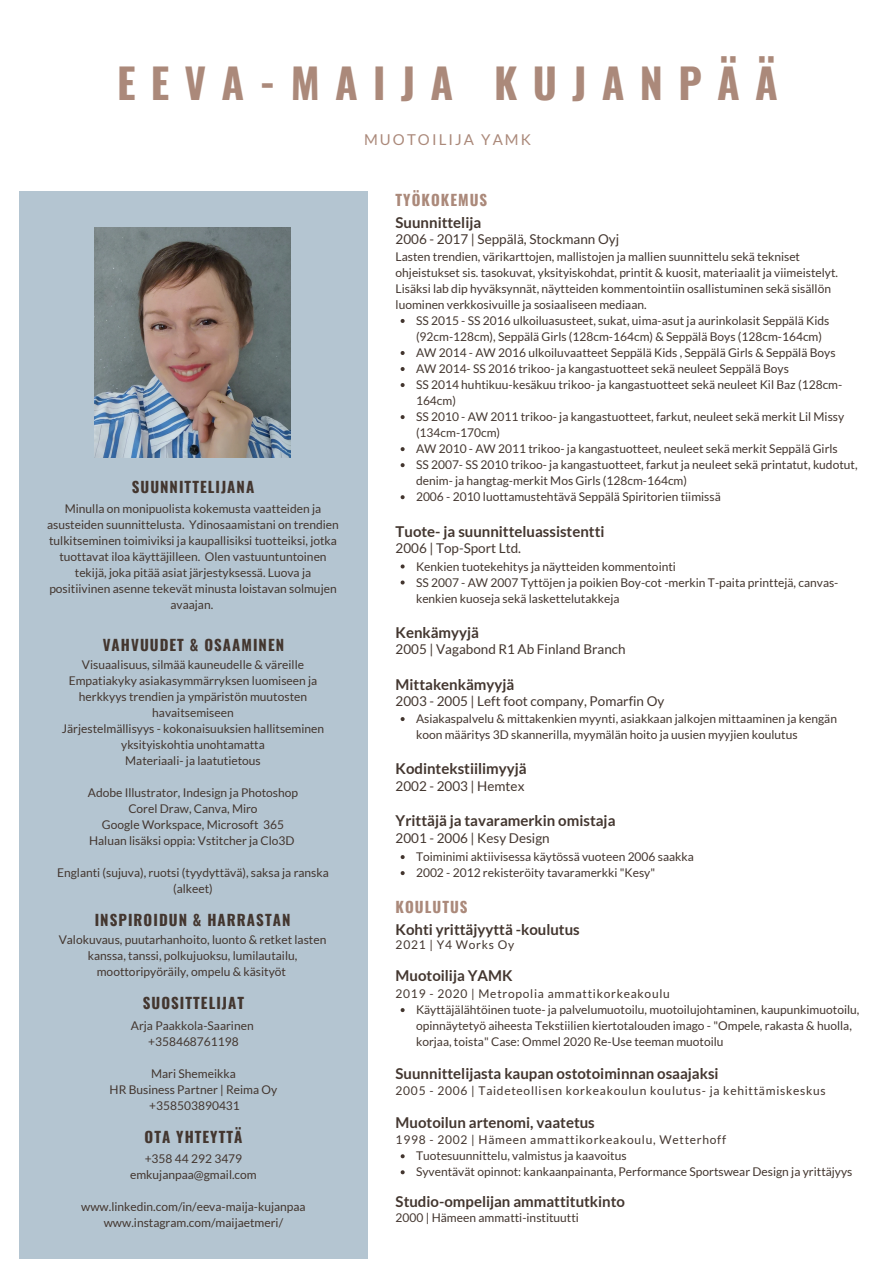
<style>
.page{position:relative;width:894px;height:1264px;background:#fff}
.page>*{position:absolute;margin:0;border:0;box-sizing:border-box;transform-origin:0 0}
.t1{font:700 41.25px "Oswald";letter-spacing:.37em;color:#ab897a}
.t2{font:700 15px "Lato";color:#43362f}
.t3{font:700 15px "Oswald";letter-spacing:.07em;color:#43362f}
.t4{font:700 15px "Oswald";letter-spacing:.07em;color:#ab897a}
.t5{font:15px "Lato";letter-spacing:.14em;color:#ab897a}
.t6{font:13.5px "Lato";color:#43362f}
.t7{font:12px/16px "Lato";color:#43362f;text-align:center}
.t8{font:12px "Lato";letter-spacing:.06em;color:#43362f}
</style>
<div class="page">
<div style="left:19px;top:191px;width:348px;height:1067px;background:#b4c5d1"></div>
<img style="left:94px;top:228px;width:196px;height:229px">
<svg style="left:400px;top:319px;width:4px;height:4px"></svg>
<svg style="left:400px;top:351px;width:4px;height:4px"></svg>
<svg style="left:400px;top:367px;width:4px;height:4px"></svg>
<svg style="left:400px;top:383px;width:4px;height:4px"></svg>
<svg style="left:400px;top:415px;width:4px;height:4px"></svg>
<svg style="left:400px;top:447px;width:4px;height:4px"></svg>
<svg style="left:400px;top:463px;width:4px;height:4px"></svg>
<svg style="left:400px;top:495px;width:4px;height:4px"></svg>
<svg style="left:400px;top:564px;width:4px;height:4px"></svg>
<svg style="left:400px;top:580px;width:4px;height:4px"></svg>
<svg style="left:400px;top:717px;width:4px;height:4px"></svg>
<svg style="left:400px;top:855px;width:4px;height:4px"></svg>
<svg style="left:400px;top:871px;width:4px;height:4px"></svg>
<svg style="left:400px;top:1008px;width:4px;height:4px"></svg>
<svg style="left:400px;top:1154px;width:4px;height:4px"></svg>
<svg style="left:400px;top:1170px;width:4px;height:4px"></svg>
<h1 class="t1" style="left:117px;top:51px;width:662px">EEVA-MAIJA KUJANPÄÄ</h1>
<p class="t5" style="left:364px;top:130px;width:168px">MUOTOILIJA YAMK</p>
<p class="t4" style="left:395px;top:188px;width:93px">TYÖKOKEMUS</p>
<p class="t2" style="left:395px;top:213px;width:87px">Suunnittelija</p>
<p class="t6" style="left:395px;top:230px;width:225px">2006 - 2017 | Seppälä, Stockmann Oyj</p>
<p class="t3" style="left:132px;top:475px;width:124px">SUUNNITTELIJANA</p>
<p class="t7" style="left:47px;top:500px;width:293px">Minulla on monipuolista kokemusta vaatteiden ja asusteiden suunnittelusta. Ydinosaamistani on trendien tulkitseminen toimiviksi ja kaupallisiksi tuotteiksi, jotka tuottavat iloa käyttäjilleen. Olen vastuuntuntoinen tekijä, joka pitää asiat järjestyksessä. Luova ja positiivinen asenne tekevät minusta loistavan solmujen avaajan.</p>
<p class="t3" style="left:103px;top:633px;width:183px">VAHVUUDET &amp; OSAAMINEN</p>
<p class="t7" style="left:62px;top:656px;width:264px">Visuaalisuus, silmää kauneudelle &amp; väreille Empatiakyky asiakasymmärryksen luomiseen ja herkkyys trendien ja ympäristön muutosten havaitsemiseen<br>Järjestelmällisyys - kokonaisuuksien hallitseminen yksityiskohtia unohtamatta<br>Materiaali- ja laatutietous</p>
<p class="t7" style="left:88px;top:784px;width:212px">Adobe Illustrator, Indesign ja Photoshop Corel Draw, Canva, Miro<br>Google Workspace, Microsoft 365<br>Haluan lisäksi oppia: Vstitcher ja Clo3D</p>
<p class="t7" style="left:57px;top:864px;width:273px">Englanti (sujuva), ruotsi (tyydyttävä), saksa ja ranska (alkeet)</p>
<p class="t3" style="left:95px;top:908px;width:197px">INSPIROIDUN &amp; HARRASTAN</p>
<p class="t7" style="left:59px;top:931px;width:269px">Valokuvaus, puutarhanhoito, luonto &amp; retket lasten kanssa, tanssi, polkujuoksu, lumilautailu, moottoripyöräily, ompelu &amp; käsityöt</p>
<p class="t3" style="left:143px;top:990px;width:103px">SUOSITTELIJAT</p>
<p class="t7" style="left:131px;top:1017px;width:124px">Arja Paakkola-Saarinen +358468761198</p>
<p class="t7" style="left:110px;top:1065px;width:169px">Mari Shemeikka<br>HR Business Partner | Reima Oy +358503890431</p>
<p class="t3" style="left:144px;top:1125px;width:99px">OTA YHTEYTTÄ</p>
<p class="t7" style="left:130px;top:1150px;width:128px">+358 44 292 3479 emkujanpaa@gmail.com</p>
<p class="t7" style="left:81px;top:1198px;width:226px">www.linkedin.com/in/eeva-maija-kujanpaa www.instagram.com/maijaetmeri/</p>
<p class="t7" style="left:395px;top:248px;width:444px;text-align:left">Lasten trendien, värikarttojen, mallistojen ja mallien suunnittelu sekä tekniset ohjeistukset sis. tasokuvat, yksityiskohdat, printit &amp; kuosit, materiaalit ja viimeistelyt.<br>Lisäksi lab dip hyväksynnät, näytteiden kommentointiin osallistuminen sekä sisällön luominen verkkosivuille ja sosiaaliseen mediaan.</p>
<p class="t7" style="left:416px;top:312px;width:443px;text-align:left">SS 2015 - SS 2016 ulkoiluasusteet, sukat, uima-asut ja aurinkolasit Seppälä Kids (92cm-128cm), Seppälä Girls (128cm-164cm) &amp; Seppälä Boys (128cm-164cm)<br>AW 2014 - AW 2016 ulkoiluvaatteet Seppälä Kids , Seppälä Girls &amp; Seppälä Boys AW 2014- SS 2016 trikoo- ja kangastuotteet sekä neuleet Seppälä Boys<br>SS 2014 huhtikuu-kesäkuu trikoo- ja kangastuotteet sekä neuleet Kil Baz (128cm-164cm)<br>SS 2010 - AW 2011 trikoo- ja kangastuotteet, farkut, neuleet sekä merkit Lil Missy (134cm-170cm)<br>AW 2010 - AW 2011 trikoo- ja kangastuotteet, neuleet sekä merkit Seppälä Girls<br>SS 2007- SS 2010 trikoo- ja kangastuotteet, farkut ja neuleet sekä printatut, kudotut, denim- ja hangtag-merkit Mos Girls (128cm-164cm)<br>2006 - 2010 luottamustehtävä Seppälä Spiritorien tiimissä</p>
<p class="t2" style="left:395px;top:522px;width:210px">Tuote- ja suunnitteluassistentti</p>
<p class="t7" style="left:416px;top:558px;width:424px;text-align:left">Kenkien tuotekehitys ja näytteiden kommentointi<br>SS 2007 - AW 2007 Tyttöjen ja poikien Boy-cot -merkin T-paita printtejä, canvas&shy;kenkien kuoseja sekä laskettelutakkeja</p>
<p class="t6" style="left:395px;top:540px;width:127px">2006 | Top-Sport Ltd.</p>
<p class="t2" style="left:395px;top:623px;width:85px">Kenkämyyjä</p>
<p class="t6" style="left:395px;top:640px;width:231px">2005 | Vagabond R1 Ab Finland Branch</p>
<p class="t2" style="left:395px;top:674px;width:120px">Mittakenkämyyjä</p>
<p class="t7" style="left:416px;top:710px;width:422px;text-align:left">Asiakaspalvelu &amp; mittakenkien myynti, asiakkaan jalkojen mittaaminen ja kengän koon määritys 3D skannerilla, myymälän hoito ja uusien myyjien koulutus</p>
<p class="t6" style="left:395px;top:692px;width:270px">2003 - 2005 | Left foot company, Pomarfin Oy</p>
<p class="t2" style="left:395px;top:759px;width:132px">Kodintekstiilimyyjä</p>
<p class="t6" style="left:395px;top:777px;width:130px">2002 - 2003 | Hemtex</p>
<p class="t2" style="left:395px;top:811px;width:221px">Yrittäjä ja tavaramerkin omistaja</p>
<p class="t6" style="left:395px;top:829px;width:156px">2001 - 2006 | Kesy Design</p>
<p class="t7" style="left:416px;top:848px;width:279px;text-align:left">Toiminimi aktiivisessa käytössä vuoteen 2006 saakka<br>2002 - 2012 rekisteröity tavaramerkki "Kesy"</p>
<p class="t4" style="left:395px;top:895px;width:73px">KOULUTUS</p>
<p class="t2" style="left:395px;top:920px;width:185px">Kohti yrittäjyyttä -koulutus</p>
<p class="t8" style="left:395px;top:937px;width:120px">2021 | Y4 Works Oy</p>
<p class="t2" style="left:395px;top:966px;width:118px">Muotoilija YAMK</p>
<p class="t8" style="left:395px;top:986px;width:276px">2019 - 2020 | Metropolia ammattikorkeakoulu</p>
<p class="t7" style="left:416px;top:1001px;width:445px;text-align:left">Käyttäjälähtöinen tuote- ja palvelumuotoilu, muotoilujohtaminen, kaupunkimuotoilu, opinnäytetyö aiheesta Tekstiilien kiertotalouden imago - "Ompele, rakasta &amp; huolla, korjaa, toista" Case: Ommel 2020 Re-Use teeman muotoilu</p>
<p class="t2" style="left:395px;top:1064px;width:324px">Suunnittelijasta kaupan ostotoiminnan osaajaksi</p>
<p class="t8" style="left:395px;top:1082px;width:431px">2005 - 2006 | Taideteollisen korkeakoulun koulutus- ja kehittämiskeskus</p>
<p class="t2" style="left:395px;top:1112px;width:201px">Muotoilun artenomi, vaatetus</p>
<p class="t8" style="left:395px;top:1132px;width:332px">1998 - 2002 | Hämeen ammattikorkeakoulu, Wetterhoff</p>
<p class="t7" style="left:416px;top:1147px;width:438px;text-align:left">Tuotesuunnittelu, valmistus ja kaavoitus<br>Syventävät opinnot: kankaanpainanta, Performance Sportswear Design ja yrittäjyys</p>
<p class="t2" style="left:395px;top:1191px;width:231px">Studio-ompelijan ammattitutkinto</p>
<p class="t7" style="left:395px;top:1209px;width:185px">2000 | Hämeen ammatti-instituutti</p>
</div>
